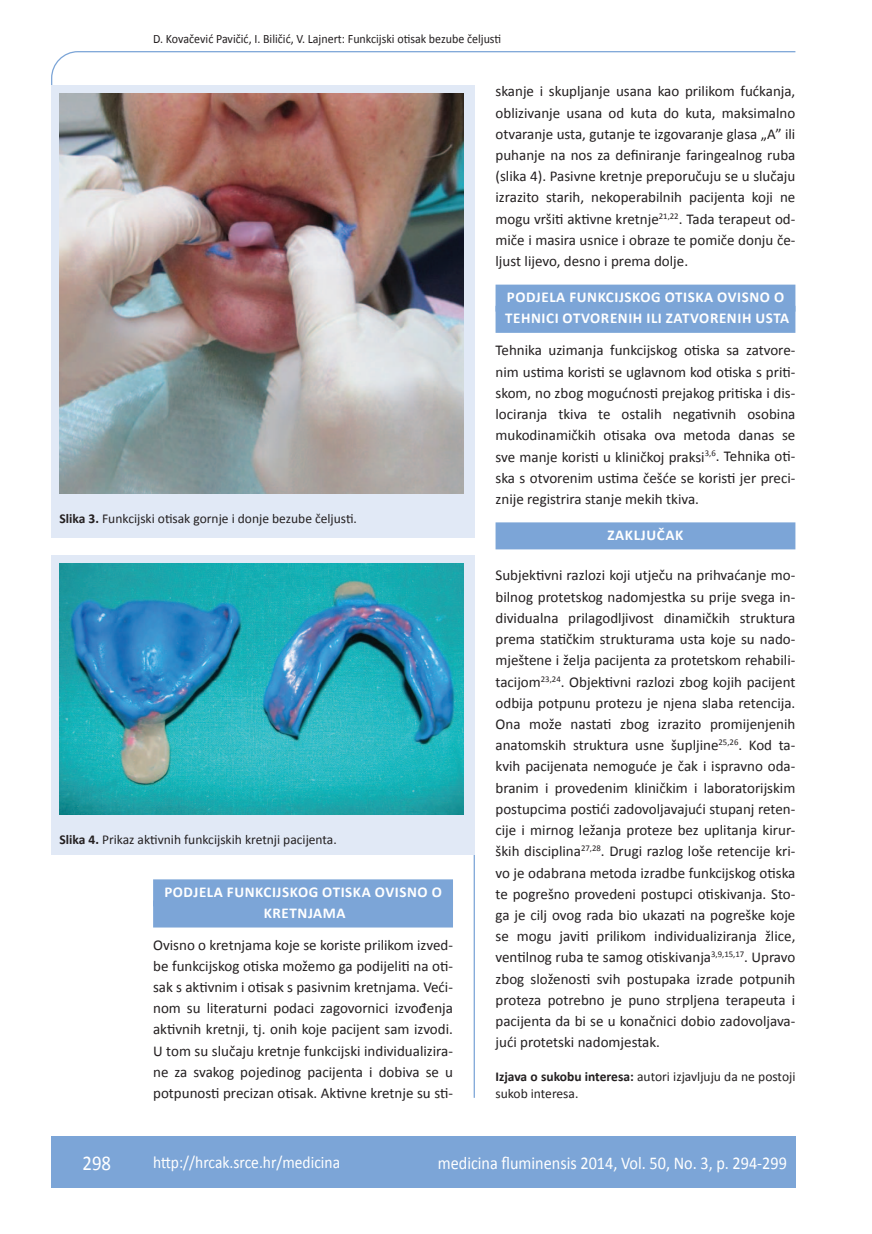
<style>
.page{position:relative;width:872px;height:1234px;background:#fff}
.page>*{position:absolute;margin:0;border:0;box-sizing:border-box;transform-origin:0 0}
.t1{font:21px "Calibri";color:#fff;scale:.9 1}
.t2{font:18px "Calibri";color:#fff;scale:.9 1}
.t3{font:17.25px "Calibri";color:#fff;scale:.9 1}
.t4{font:15px/21.1px "Calibri";color:#231f20;text-align:justify}
.t5{font:700 15px/21.1px "Calibri";letter-spacing:.04em;color:#fff}
.t6{font:13.5px/16.6px "Calibri";color:#231f20}
.t7{font:12.75px "Calibri";color:#231f20;scale:.94 1}
.s1{font-weight:700}
</style>
<div class="page">
<svg style="left:51px;top:51px;width:745px;height:275px"></svg>
<hr style="left:473px;top:854px;width:2px;height:243px;background:#7ca5d7">
<div style="left:51px;top:1135px;width:744px;height:51px;background:#7ca5d7"></div>
<div style="left:51px;top:85px;width:423px;height:452px;background:#e1e9f6"></div>
<img style="left:60px;top:94px;width:403px;height:399px">
<div style="left:51px;top:555px;width:423px;height:299px;background:#e1e9f6"></div>
<img style="left:60px;top:563px;width:403px;height:251px">
<div style="left:495px;top:284px;width:300px;height:27px;background:#7ca5d7"></div>
<div style="left:495px;top:306px;width:300px;height:27px;background:#7ca5d7"></div>
<div style="left:495px;top:522px;width:300px;height:27px;background:#7ca5d7"></div>
<div style="left:153px;top:879px;width:300px;height:27px;background:#7ca5d7"></div>
<div style="left:153px;top:900px;width:300px;height:27px;background:#7ca5d7"></div>
<p class="t7" style="left:153px;top:30px;width:372px">D. Kovačević Pavičić, I. Biličić, V. Lajnert: Funkcijski otisak bezube čeljusti</p>
<p class="t6" style="left:60px;top:509px;width:299px"><span class="s1">Slika 3.</span> Funkcijski otisak gornje i donje bezube čeljusti.</p>
<p class="t6" style="left:60px;top:830px;width:279px"><span class="s1">Slika 4.</span> Prikaz aktivnih funkcijskih kretnji pacijenta.</p>
<p class="t5" style="left:164px;top:880px;width:279px;text-align:center">PODJELA FUNKCIJSKOG OTISKA OVISNO O<br>KRETNJAMA</p>
<p class="t4" style="left:153px;top:933px;width:301px">Ovisno o kretnjama koje se koriste prilikom izved&shy;be funkcijskog otiska možemo ga podijeliti na oti&shy;sak s aktivnim i otisak s pasivnim kretnjama. Veći&shy;nom su literaturni podaci zagovornici izvođenja aktivnih kretnji, tj. onih koje pacijent sam izvodi.<br>U tom su slučaju kretnje funkcijski individualizira&shy;ne za svakog pojedinog pacijenta i dobiva se u potpunosti precizan otisak. Aktivne kretnje su sti-</p>
<p class="t4" style="left:495px;top:80px;width:301px">skanje i skupljanje usana kao prilikom fućkanja, oblizivanje usana od kuta do kuta, maksimalno otvaranje usta, gutanje te izgovaranje glasa „A” ili puhanje na nos za definiranje faringealnog ruba (slika 4). Pasivne kretnje preporučuju se u slučaju izrazito starih, nekoperabilnih pacijenta koji ne mogu vršiti aktivne kretnje<sup>21,22</sup>. Tada terapeut od&shy;miče i masira usnice i obraze te pomiče donju če&shy;ljust lijevo, desno i prema dolje.</p>
<p class="t5" style="left:505px;top:285px;width:286px">PODJELA FUNKCIJSKOG OTISKA OVISNO O<br>TEHNICI OTVORENIH ILI ZATVORENIH USTA</p>
<p class="t4" style="left:495px;top:339px;width:301px">Tehnika uzimanja funkcijskog otiska sa zatvore&shy;nim ustima koristi se uglavnom kod otiska s priti&shy;skom, no zbog mogućnosti prejakog pritiska i dis&shy;lociranja tkiva te ostalih negativnih osobina mukodinamičkih otisaka ova metoda danas se sve manje koristi u kliničkoj praksi<sup>3,6</sup>. Tehnika oti&shy;ska s otvorenim ustima češće se koristi jer preci&shy;znije registrira stanje mekih tkiva.</p>
<p class="t5" style="left:607px;top:523px;width:77px">ZAKLJUČAK</p>
<p class="t4" style="left:495px;top:564px;width:301px">Subjektivni razlozi koji utječu na prihvaćanje mo&shy;bilnog protetskog nadomjestka su prije svega in&shy;dividualna prilagodljivost dinamičkih struktura prema statičkim strukturama usta koje su nado&shy;mještene i želja pacijenta za protetskom rehabili&shy;tacijom<sup>23,24</sup>. Objektivni razlozi zbog kojih pacijent odbija potpunu protezu je njena slaba retencija.<br>Ona može nastati zbog izrazito promijenjenih anatomskih struktura usne šupljine<sup>25,26</sup>. Kod ta&shy;kvih pacijenata nemoguće je čak i ispravno oda&shy;branim i provedenim kliničkim i laboratorijskim postupcima postići zadovoljavajući stupanj reten&shy;cije i mirnog ležanja proteze bez uplitanja kirur&shy;ških disciplina<sup>27,28</sup>. Drugi razlog loše retencije kri&shy;vo je odabrana metoda izradbe funkcijskog otiska te pogrešno provedeni postupci otiskivanja. Sto&shy;ga je cilj ovog rada bio ukazati na pogreške koje se mogu javiti prilikom individualiziranja žlice, ventilnog ruba te samog otiskivanja<sup>3,9,15,17</sup>. Upravo zbog složenosti svih postupaka izrade potpunih proteza potrebno je puno strpljena terapeuta i pacijenta da bi se u konačnici dobio zadovoljava&shy;jući protetski nadomjestak.</p>
<p class="t6" style="left:495px;top:1067px;width:301px"><span class="s1">Izjava o sukobu interesa:</span> autori izjavljuju da ne postoji sukob interesa.</p>
<h1 class="t1" style="left:82px;top:1149px;width:33px">298</h1>
<p class="t3" style="left:153px;top:1150px;width:209px">http://hrcak.srce.hr/medicina</p>
<p class="t2" style="left:438px;top:1151px;width:389px">medicina fluminensis 2014, Vol. 50, No. 3, p. 294-299</p>
</div>
